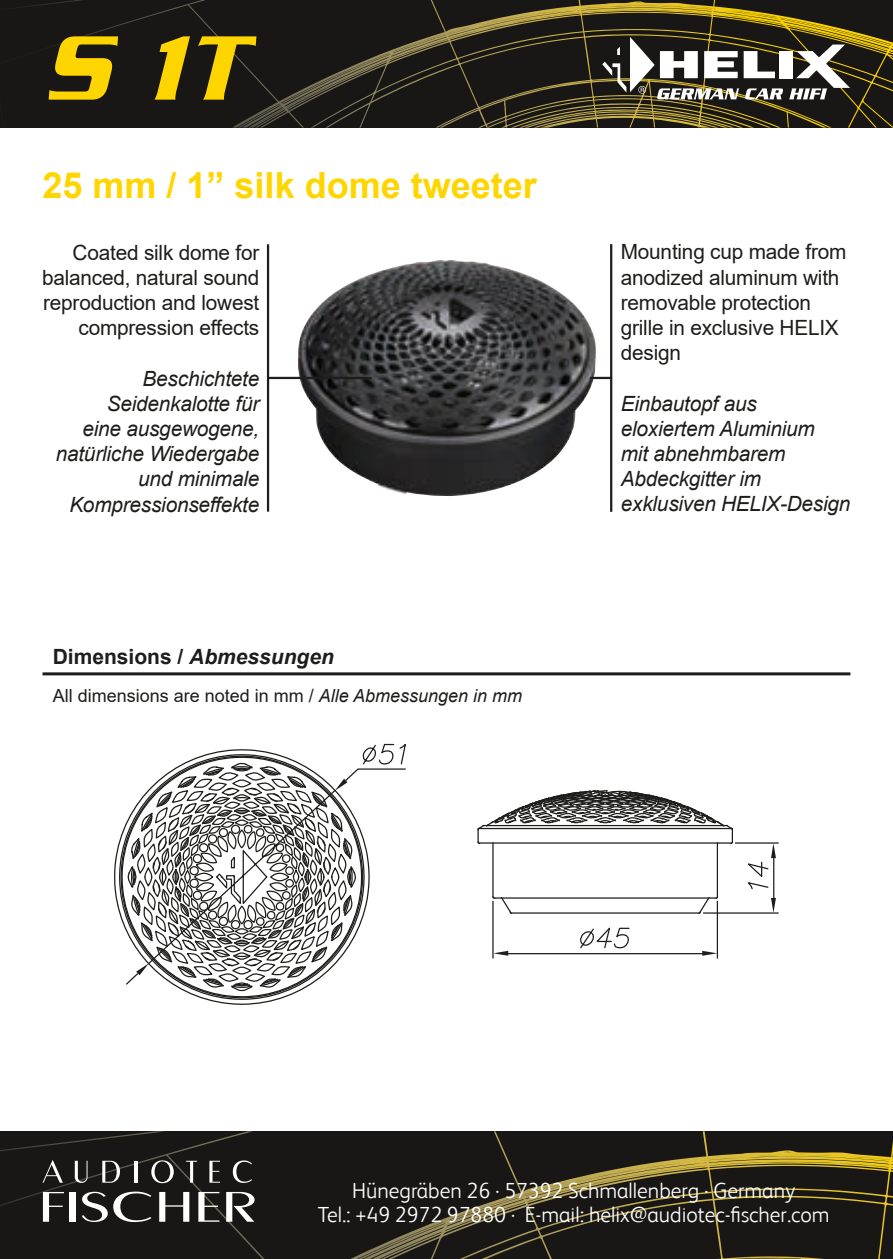
<style>
.page{position:relative;width:893px;height:1259px;background:#fff}
.page>*{position:absolute;margin:0;border:0;box-sizing:border-box;transform-origin:0 0}
.t1{font:italic 500 98.7px "Serpentine";color:#ffd500}
.t2{font:700 36px "Arial";color:#ffd500}
.t3{font:300 21.9px/24px "FS Albert";color:#fff;text-align:center}
.t4{font:italic 21px/25.2px "Arial";letter-spacing:-.01em;color:#1d1d1b;text-align:right}
.t5{font:21px/25.2px "Arial";letter-spacing:-.01em;color:#1d1d1b;text-align:right}
.t6{font:700 21px "Arial";color:#1d1d1b}
.t7{font:18px "Arial";color:#1d1d1b}
.s1{font-style:italic}
</style>
<div class="page">
<div style="left:0;top:1131px;width:893px;height:128px;background:#181715"></div>
<svg style="left:351px;top:1131px;width:542px;height:128px"></svg>
<div style="left:0;top:0;width:893px;height:128px;background:#181715"></div>
<svg style="left:220px;top:0;width:496px;height:101px"></svg>
<div style="left:779px;top:51px;width:13px;height:27px;background:#fff"></div>
<svg style="left:789px;top:45px;width:61px;height:54px"></svg>
<svg style="left:602px;top:37px;width:181px;height:62px"></svg>
<svg style="left:43px;top:1160px;width:20px;height:22px"></svg>
<svg style="left:75px;top:1160px;width:13px;height:23px"></svg>
<svg style="left:102px;top:1160px;width:19px;height:22px"></svg>
<hr style="left:134px;top:1160px;width:3px;height:22px;background:#fff">
<svg style="left:151px;top:1159px;width:23px;height:25px"></svg>
<svg style="left:186px;top:1160px;width:11px;height:22px"></svg>
<svg style="left:209px;top:1160px;width:11px;height:22px"></svg>
<svg style="left:233px;top:1160px;width:19px;height:23px"></svg>
<svg style="left:43px;top:1192px;width:21px;height:29px"></svg>
<div style="left:69px;top:1192px;width:6px;height:29px;background:#fff"></div>
<svg style="left:81px;top:1191px;width:71px;height:31px"></svg>
<svg style="left:198px;top:1192px;width:21px;height:29px"></svg>
<svg style="left:226px;top:1192px;width:29px;height:29px"></svg>
<svg style="left:159px;top:1192px;width:30px;height:29px"></svg>
<hr style="left:267px;top:244px;width:2px;height:267px;background:#1d1d1b">
<hr style="left:610px;top:244px;width:2px;height:268px;background:#1d1d1b">
<hr style="left:43px;top:672px;width:807px;height:3px;background:#1d1d1b">
<hr style="left:492px;top:843px;width:2px;height:54px;background:#1d1d1b">
<hr style="left:511px;top:912px;width:188px;height:1px;background:#1d1d1b">
<hr style="left:494px;top:897px;width:222px;height:1px;background:#1d1d1b">
<hr style="left:717px;top:843px;width:1px;height:54px;background:#1d1d1b">
<svg style="left:492px;top:895px;width:21px;height:19px"></svg>
<svg style="left:697px;top:895px;width:22px;height:19px"></svg>
<svg style="left:477px;top:790px;width:256px;height:55px"></svg>
<hr style="left:703px;top:912px;width:75px;height:1px;background:#1d1d1b">
<hr style="left:735px;top:842px;width:43px;height:1px;background:#1d1d1b">
<hr style="left:773px;top:857px;width:1px;height:41px;background:#1d1d1b">
<svg style="left:771px;top:898px;width:5px;height:15px"></svg>
<svg style="left:745px;top:843px;width:31px;height:47px"></svg>
<hr style="left:492px;top:901px;width:2px;height:57px;background:#1d1d1b">
<hr style="left:717px;top:901px;width:1px;height:57px;background:#1d1d1b">
<hr style="left:508px;top:953px;width:195px;height:1px;background:#1d1d1b">
<svg style="left:493px;top:950px;width:15px;height:5px"></svg>
<svg style="left:702px;top:950px;width:15px;height:5px"></svg>
<svg style="left:580px;top:927px;width:50px;height:22px"></svg>
<svg style="left:178px;top:988px;width:127px;height:17px"></svg>
<svg style="left:125px;top:749px;width:281px;height:236px"></svg>
<svg style="left:130px;top:765px;width:223px;height:223px"></svg>
<svg style="left:362px;top:743px;width:44px;height:22px"></svg>
<img style="left:297px;top:260px;width:299px;height:236px">
<hr style="left:268px;top:377px;width:104px;height:2px;background:#1d1d1b">
<hr style="left:590px;top:377px;width:22px;height:2px;background:#1d1d1b">
<h1 class="t1" style="left:43px;top:12px;width:202px">S 1T</h1>
<h2 class="t2" style="left:43px;top:160px;width:496px">25 mm / 1” silk dome tweeter</h2>
<p class="t5" style="left:42px;top:239px;width:219px">Coated silk dome for balanced, natural sound reproduction and lowest compression effects</p>
<p class="t4" style="left:56px;top:366px;width:205px">Beschichtete<br>Seidenkalotte für<br>eine ausgewogene, natürliche Wiedergabe und minimale<br>Kompressionseffekte</p>
<p class="t6" style="left:53px;top:641px;width:283px">Dimensions / <span class="s1">Abmessungen</span></p>
<p class="t7" style="left:53px;top:683px;width:471px">All dimensions are noted in mm / <span class="s1">Alle Abmessungen in mm</span></p>
<p class="t5" style="left:621px;top:239px;width:227px;text-align:left">Mounting cup made from anodized aluminum with removable protection grille in exclusive HELIX design</p>
<p class="t4" style="left:621px;top:391px;width:231px;text-align:left">Einbautopf aus eloxiertem Aluminium<br>mit abnehmbarem<br>Abdeckgitter im exklusiven HELIX-Design</p>
<p class="t3" style="left:318px;top:1178px;width:513px">Hünegräben 26 · 57392 Schmallenberg · Germany<br>Tel.: +49 2972 97880 · E-mail: helix@audiotec-fischer.com</p>
</div>
